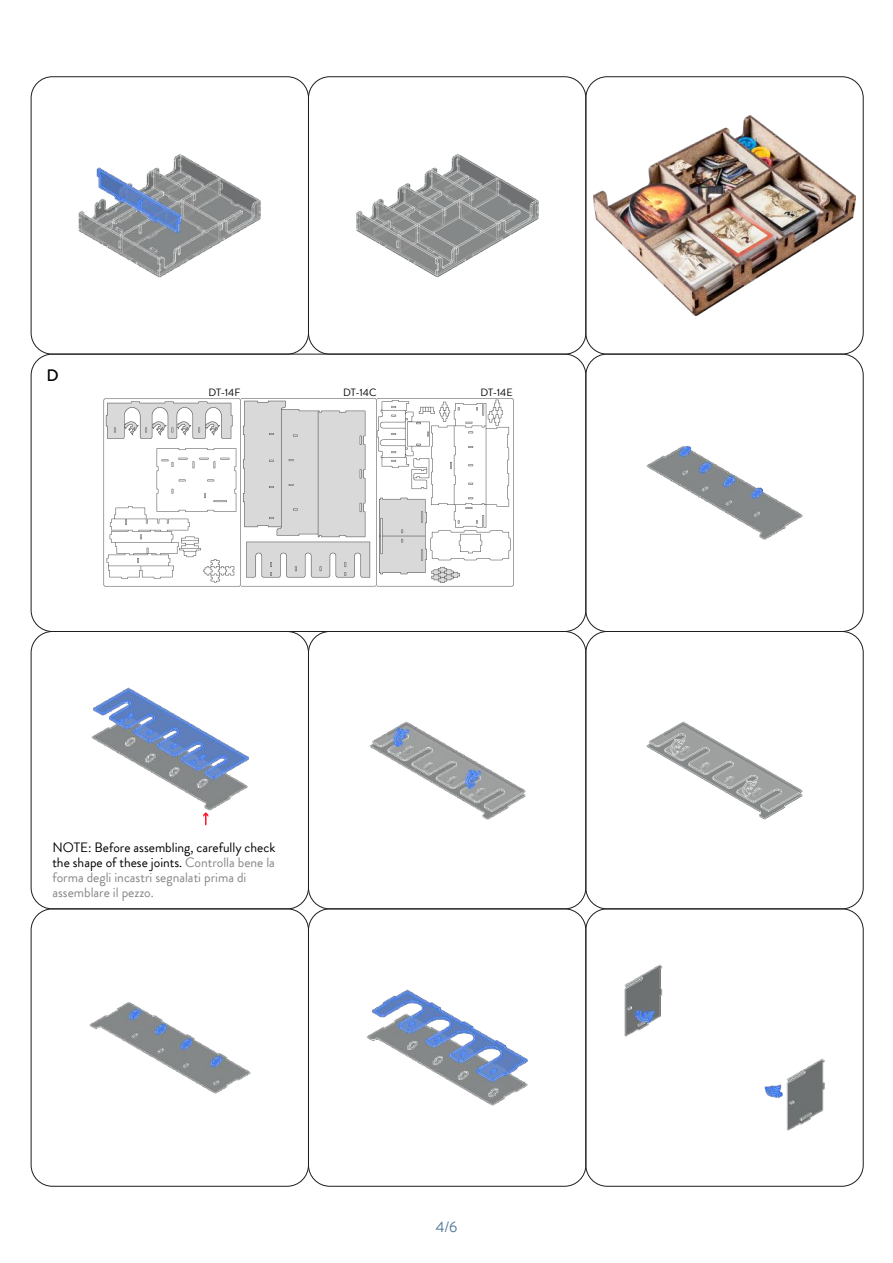
<style>
.page{position:relative;width:893px;height:1263px;background:#fff}
.page>*{position:absolute;margin:0;border:0;box-sizing:border-box;transform-origin:0 0}
.t1{font:500 16.5px "Brandon Grotesque";color:#010000}
.t2{font:15px "Brandon Grotesque";color:#4f7597}
.t3{font:13.5px/15px "Brandon Grotesque";color:#858585}
.t4{font:10.5px "Brandon Grotesque";color:#010000}
.t5{font:10.5px "Brandon Grotesque";color:#000}
.s1{color:#010000}
</style>
<div class="page">
<img style="left:593px;top:116px;width:262px;height:199px">
<img style="left:89px;top:1002px;width:161px;height:92px">
<div style="left:31px;top:909px;width:278px;height:277px;border:1px solid #1d1d1b;border-radius:21px"></div>
<img style="left:369px;top:721px;width:156px;height:98px">
<img style="left:647px;top:721px;width:155px;height:98px">
<div style="left:586px;top:631px;width:277px;height:278px;border:1px solid #1d1d1b;border-radius:21px"></div>
<img style="left:367px;top:989px;width:161px;height:116px">
<img style="left:625px;top:965px;width:199px;height:165px">
<div style="left:308px;top:909px;width:278px;height:277px;border:1px solid #1d1d1b;border-radius:21px"></div>
<div style="left:586px;top:909px;width:277px;height:277px;border:1px solid #1d1d1b;border-radius:21px"></div>
<img style="left:79px;top:154px;width:182px;height:123px">
<img style="left:356px;top:154px;width:182px;height:123px">
<div style="left:308px;top:77px;width:278px;height:277px;border:1px solid #1d1d1b;border-radius:21px"></div>
<div style="left:31px;top:77px;width:278px;height:277px;border:1px solid #1d1d1b;border-radius:21px"></div>
<img style="left:646px;top:446px;width:157px;height:94px">
<div style="left:586px;top:354px;width:277px;height:278px;border:1px solid #1d1d1b;border-radius:21px"></div>
<img style="left:91px;top:687px;width:157px;height:123px">
<div style="left:31px;top:631px;width:278px;height:278px;border:1px solid #1d1d1b;border-radius:21px"></div>
<svg style="left:203px;top:812px;width:5px;height:13px"></svg>
<svg style="left:31px;top:354px;width:555px;height:278px"></svg>
<img style="left:104px;top:399px;width:409px;height:188px">
<div style="left:586px;top:77px;width:277px;height:277px;border:1px solid #1d1d1b;border-radius:21px"></div>
<p class="t1" style="left:46px;top:364px;width:14px">D</p>
<p class="t5" style="left:209px;top:385px;width:33px">DT-14F</p>
<p class="t4" style="left:343px;top:385px;width:35px">DT-14C</p>
<p class="t4" style="left:480px;top:385px;width:34px">DT-14E</p>
<p class="t3" style="left:52px;top:840px;width:225px"><span class="s1">NOTE: Before assembling, carefully check the shape of these joints.</span> Controlla bene la forma degli incastri segnalati prima di assemblare il pezzo.</p>
<p class="t2" style="left:436px;top:1216px;width:23px">4/6</p>
</div>
